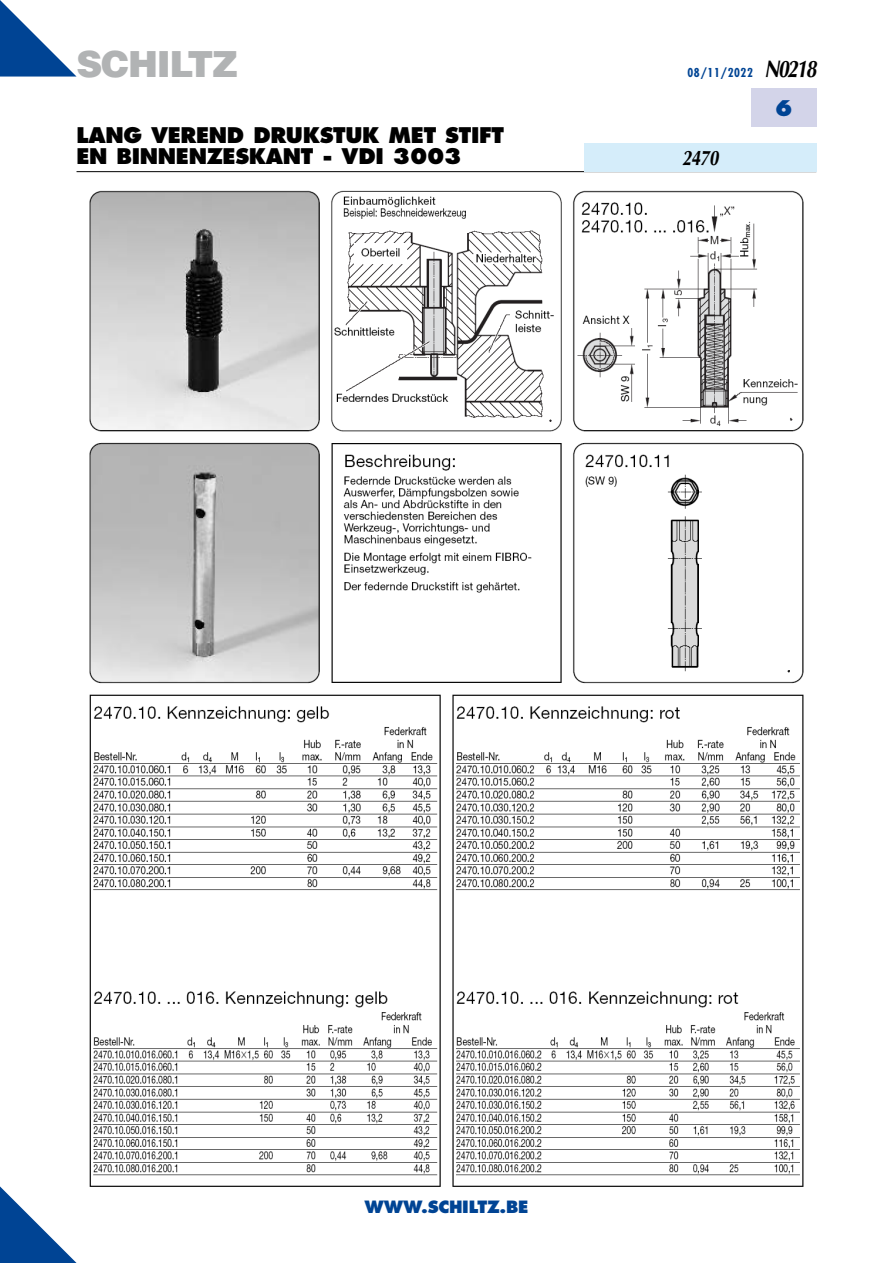
<style>
.page{position:relative;width:893px;height:1263px;background:#fff}
.page>*{position:absolute;margin:0;border:0;box-sizing:border-box;transform-origin:0 0}
.t1{font:900 36px "Helvetica";letter-spacing:-.035em;color:#b1b3b4}
.t2{font:800 21px/21px "Futura";letter-spacing:-.015em;color:#000}
.t3{font:italic 700 21px "Optima";color:#000;scale:.8 1}
.t4{font:800 21px "Futura";color:#004494}
.t5{font:800 16.5px "Futura";letter-spacing:-.015em;color:#004494}
.t6{font:700 condensed 12px "Futura";letter-spacing:.05em;color:#004494}
.s1{font-family:"Optima";font-style:italic;font-stretch:normal;font-size:24px;color:#000}
</style>
<div class="page">
<img style="left:89px;top:190px;width:715px;height:997px">
<svg style="left:0;top:1186px;width:77px;height:77px"></svg>
<hr style="left:77px;top:171px;width:739px;height:1px;background:#000">
<div style="left:751px;top:89px;width:65px;height:38px;background:#d3d4e9"></div>
<svg style="left:0;top:0;width:77px;height:77px"></svg>
<div style="left:584px;top:143px;width:232px;height:28px;background:#d5edfa"></div>
<h1 class="t1" style="left:77px;top:40px;width:163px">SCHILTZ</h1>
<p class="t2" style="left:77px;top:125px;width:429px">LANG VEREND DRUKSTUK MET STIFT<br>EN BINNENZESKANT - VDI 3003</p>
<p class="t6" style="left:687px;top:65px;width:130px">08/11/2022 <span class="s1">N0218</span></p>
<p class="t3" style="left:682px;top:145px;width:47px">2470</p>
<p class="t4" style="left:775px;top:95px;width:19px">6</p>
<p class="t5" style="left:365px;top:1197px;width:165px">WWW.SCHILTZ.BE</p>
</div>
